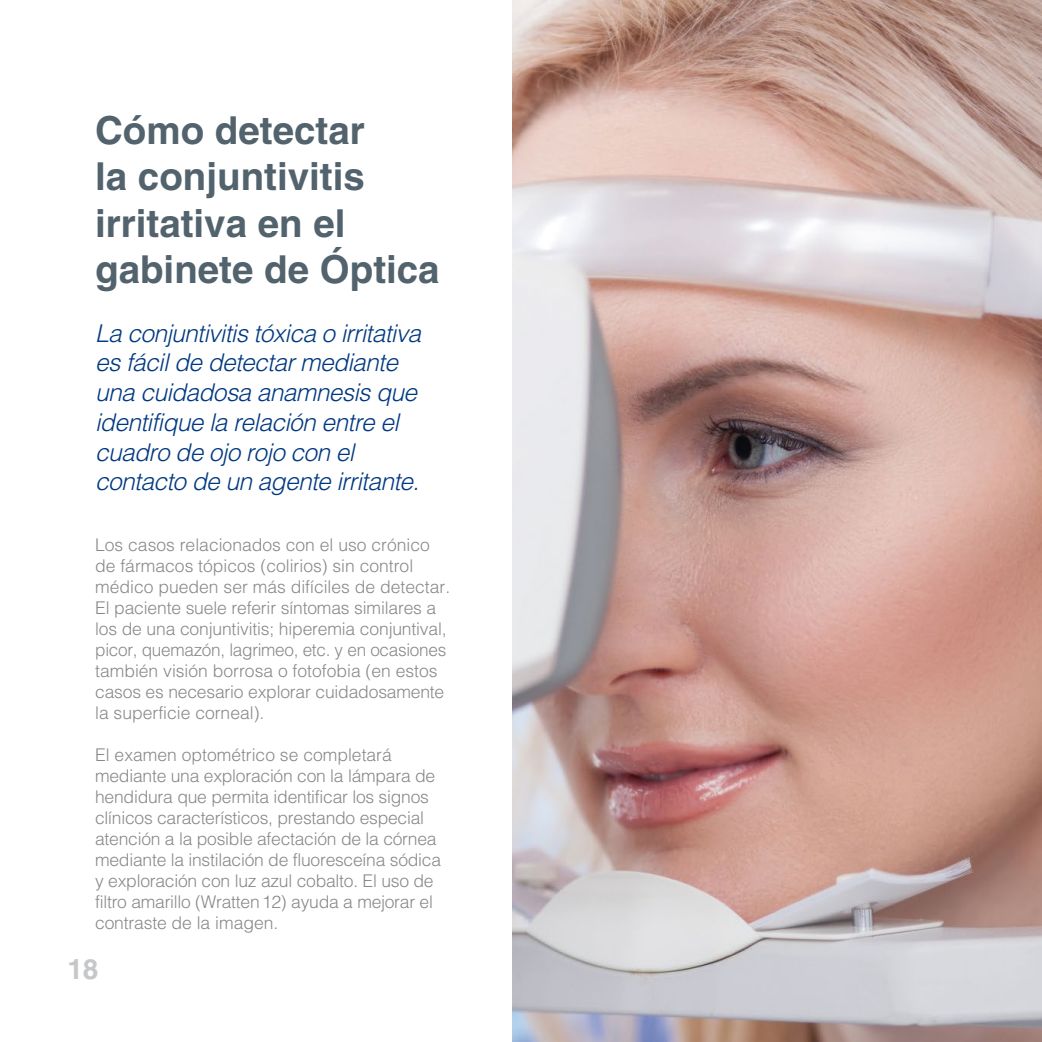
<style>
.page{position:relative;width:1042px;height:1042px;background:#fff}
.page>*{position:absolute;margin:0;border:0;box-sizing:border-box;transform-origin:0 0}
.t1{font:700 38.5px/46.2px "Helvetica LT Std";color:#52636d}
.t2{font:700 28px "Helvetica LT Std";color:#c6c7c8}
.t3{font:italic 300 24.5px/29.8px "Helvetica LT Std";letter-spacing:-.025em;color:#003981}
.t4{font:300 17.5px/21px "Helvetica LT Std";letter-spacing:-.01em;color:#87888a}
</style>
<div class="page">
<img style="left:512px;top:0;width:530px;height:1042px">
<h1 class="t1" style="left:95px;top:107px;width:346px">Cómo detectar<br>la conjuntivitis irritativa en el gabinete de Óptica</h1>
<h3 class="t3" style="left:95px;top:318px;width:327px">La conjuntivitis tóxica o irritativa es fácil de detectar mediante una cuidadosa anamnesis que identifique la relación entre el cuadro de ojo rojo con el contacto de un agente irritante.</h3>
<p class="t4" style="left:95px;top:534px;width:356px">Los casos relacionados con el uso crónico de fármacos tópicos (colirios) sin control médico pueden ser más difíciles de detectar.<br>El paciente suele referir síntomas similares a los de una conjuntivitis; hiperemia conjuntival, picor, quemazón, lagrimeo, etc. y en ocasiones también visión borrosa o fotofobia (en estos casos es necesario explorar cuidadosamente la superficie corneal).</p>
<p class="t4" style="left:95px;top:744px;width:347px">El examen optométrico se completará mediante una exploración con la lámpara de hendidura que permita identificar los signos clínicos característicos, prestando especial atención a la posible afectación de la córnea mediante la instilación de fluoresceína sódica y exploración con luz azul cobalto. El uso de filtro amarillo (Wratten12) ayuda a mejorar el contraste de la imagen.</p>
<h2 class="t2" style="left:67px;top:952px;width:33px">18</h2>
</div>
